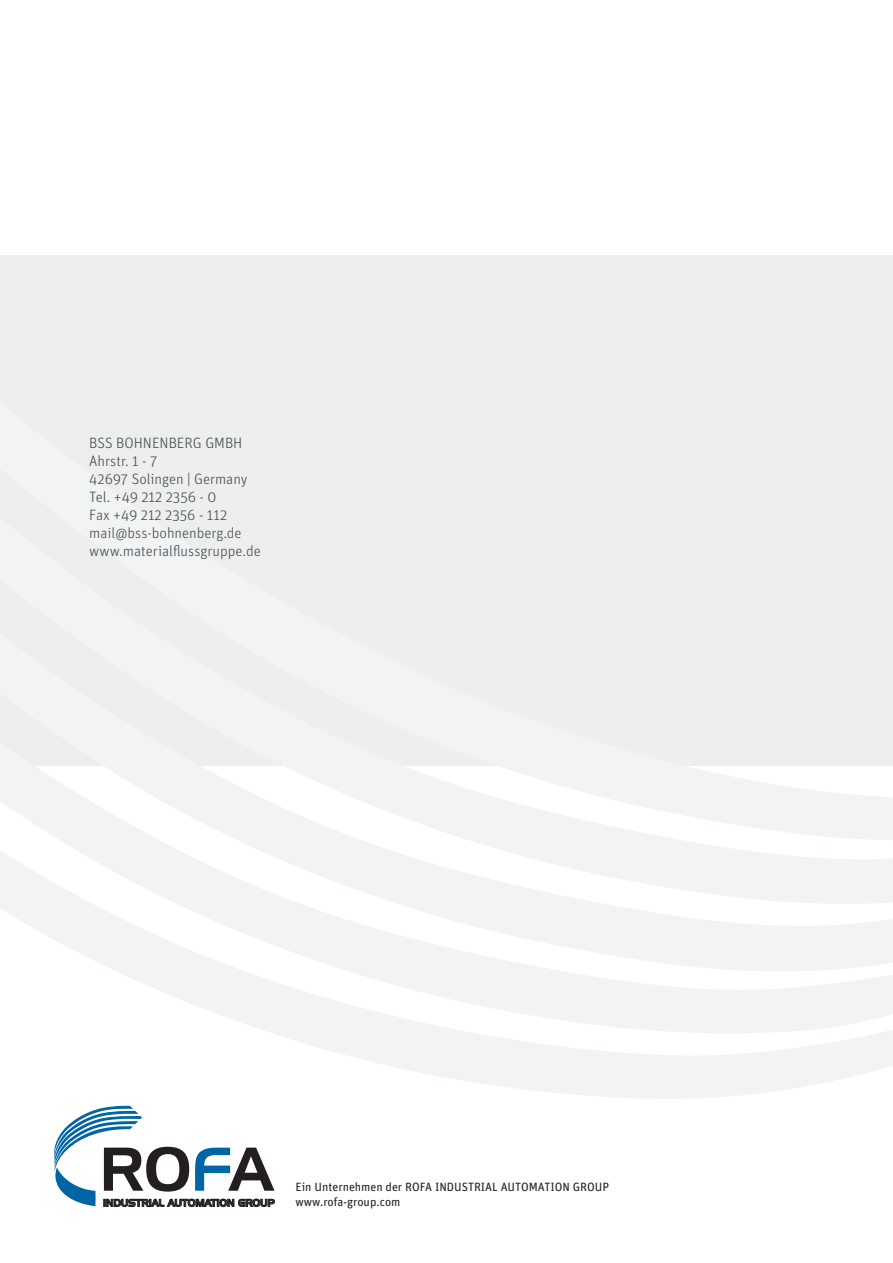
<style>
.page{position:relative;width:893px;height:1263px;background:#fff}
.page>*{position:absolute;margin:0;border:0;box-sizing:border-box;transform-origin:0 0}
.t1{font:300 15px/18px "Unit Pro";color:#435151}
.t2{font:12px/14.4px "Unit Pro";color:#231f20}
.t3{font:9.9px "Handel Gothic BT";letter-spacing:-.01em;color:#231f20}
</style>
<div class="page">
<div style="left:0;top:255px;width:893px;height:510px;background:#eeeeef"></div>
<svg style="left:292px;top:1039px;width:601px;height:60px;fill:#f2f3f4"></svg>
<svg style="left:137px;top:980px;width:756px;height:59px;fill:#f2f3f4"></svg>
<svg style="left:6px;top:911px;width:887px;height:69px;fill:#f2f3f4"></svg>
<svg style="left:0;top:848px;width:893px;height:63px;fill:#f2f3f4"></svg>
<svg style="left:0;top:765px;width:893px;height:83px;fill:#f2f3f4"></svg>
<svg style="left:54px;top:1106px;width:221px;height:101px"></svg>
<p class="t1" style="left:89px;top:434px;width:173px">BSS BOHNENBERG GMBH<br>Ahrstr. 1 - 7<br>42697 Solingen | Germany<br>Tel. +49 212 2356 - 0<br>Fax +49 212 2356 - 112 mail@bss-bohnenberg.de www.materialflussgruppe.de</p>
<p class="t3" style="left:103px;top:1197px;width:173px">INDUSTRIAL AUTOMATION GROUP</p>
<p class="t2" style="left:296px;top:1180px;width:315px">Ein Unternehmen der ROFA INDUSTRIAL AUTOMATION GROUP www.rofa-group.com</p>
</div>
